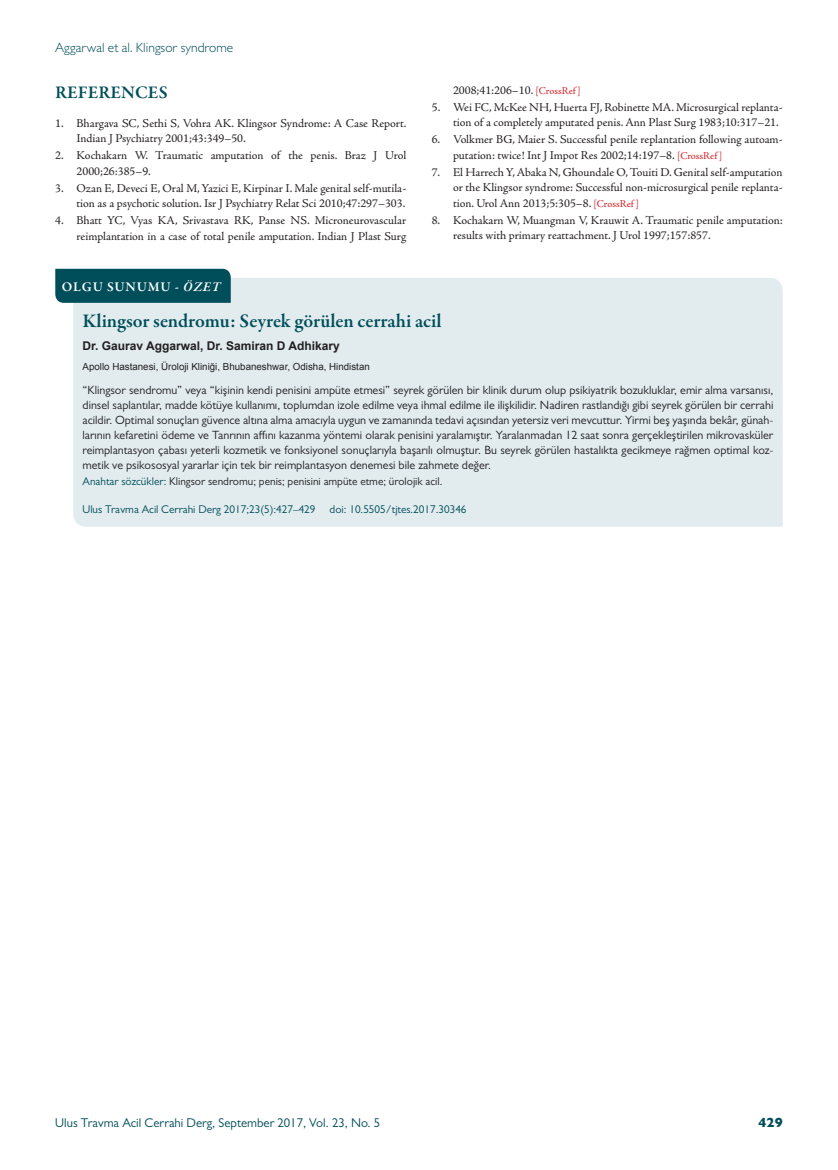
<style>
.page{position:relative;width:838px;height:1170px;background:#fff}
.page>*{position:absolute;margin:0;border:0;box-sizing:border-box;transform-origin:0 0}
.t1{font:600 19.5px "Garamond Premr Pro";color:#004e59}
.t2{font:600 18px "Garamond Premr Pro";letter-spacing:.01em;color:#004e59}
.t3{font:300 13.5px "Gill Sans MT Pro";color:#004e59}
.t4{font:600 13.5px "Garamond Premr Pro";letter-spacing:.055em;color:#fff}
.t5{font:800 13.5px "Gill Sans MT Pro";color:#004e59}
.t6{font:12.75px "Gill Sans MT Pro";color:#004e59}
.t7{font:12px/15.6px "Adobe Jenson Pro";letter-spacing:-.005em;color:#231f20}
.t8{font:12px/15px "Gill Sans MT Pro";color:#231f20;text-align:justify}
.t9{font:700 12px "Arial";color:#231f20}
.t10{font:11.25px "Gill Sans MT Pro";color:#231f20}
.t11{font:11.25px "Gill Sans MT Pro";color:#004e59}
.t12{font:9.75px "Arial";color:#231f20}
.s1{font-size:10.5px;color:#d1232a}
.s2{font-style:italic}
.s3{color:#004e59}
</style>
<div class="page">
<div style="left:73px;top:278px;width:709px;height:248px;background:#e2ecef"></div>
<div style="left:55px;top:269px;width:176px;height:34px;background:#004e59"></div>
<p class="t3" style="left:55px;top:39px;width:179px">Aggarwal et al. Klingsor syndrome</p>
<h2 class="t2" style="left:55px;top:82px;width:114px">REFERENCES</h2>
<p class="t7" style="left:77px;top:115px;width:331px;text-indent:-21px">1. Bhargava SC, Sethi S, Vohra AK. Klingsor Syndrome: A Case Report.<br>Indian J Psychiatry 2001;43:349–50.</p>
<p class="t7" style="left:77px;top:148px;width:331px;text-indent:-21px">2. Kochakarn W. Traumatic amputation of the penis. Braz J Urol<br>2000;26:385–9.</p>
<p class="t7" style="left:55px;top:180px;width:352px;text-align:right">3. Ozan E, Deveci E, Oral M, Yazici E, Kirpinar I. Male genital self-mutila&shy;tion as a psychotic solution. Isr J Psychiatry Relat Sci 2010;47:297–303.</p>
<p class="t7" style="left:55px;top:213px;width:352px;text-align:right">4. Bhatt YC, Vyas KA, Srivastava RK, Panse NS. Microneurovascular reimplantation in a case of total penile amputation. Indian J Plast Surg</p>
<p class="t7" style="left:453px;top:82px;width:129px">2008;41:206–10. <span class="s1">[CrossRef ]</span></p>
<p class="t7" style="left:453px;top:99px;width:331px;text-indent:-21px">5. Wei FC, McKee NH, Huerta FJ, Robinette MA. Microsurgical replanta&shy;tion of a completely amputated penis. Ann Plast Surg 1983;10:317–21.</p>
<p class="t7" style="left:453px;top:132px;width:331px;text-indent:-21px">6. Volkmer BG, Maier S. Successful penile replantation following autoam&shy;putation: twice! Int J Impot Res 2002;14:197–8. <span class="s1">[CrossRef ]</span></p>
<p class="t7" style="left:453px;top:164px;width:331px;text-align:justify;text-indent:-21px">7. El Harrech Y, Abaka N, Ghoundale O, Touiti D. Genital self-amputation or the Klingsor syndrome: Successful non-microsurgical penile replanta&shy;tion. Urol Ann 2013;5:305–8. <span class="s1">[CrossRef ]</span></p>
<p class="t7" style="left:453px;top:212px;width:331px;text-indent:-21px">8. Kochakarn W, Muangman V, Krauwit A. Traumatic penile amputation: results with primary reattachment. J Urol 1997;157:857.</p>
<p class="t4" style="left:62px;top:278px;width:160px">OLGU SUNUMU - <span class="s2">ÖZET</span></p>
<h1 class="t1" style="left:82px;top:309px;width:360px">Klingsor sendromu: Seyrek görülen cerrahi acil</h1>
<p class="t9" style="left:82px;top:337px;width:259px">Dr. Gaurav Aggarwal, Dr. Samiran D Adhikary</p>
<p class="t12" style="left:82px;top:360px;width:289px">Apollo Hastanesi, Üroloji Kliniği, Bhubaneshwar, Odisha, Hindistan</p>
<p class="t8" style="left:82px;top:382px;width:692px">“Klingsor sendromu” veya “kişinin kendi penisini ampüte etmesi” seyrek görülen bir klinik durum olup psikiyatrik bozukluklar, emir alma varsanısı, dinsel saplantılar, madde kötüye kullanımı, toplumdan izole edilme veya ihmal edilme ile ilişkilidir. Nadiren rastlandığı gibi seyrek görülen bir cerrahi acildir. Optimal sonuçları güvence altına alma amacıyla uygun ve zamanında tedavi açısından yetersiz veri mevcuttur. Yirmi beş yaşında bekâr, günah&shy;larının kefaretini ödeme ve Tanrının affını kazanma yöntemi olarak penisini yaralamıştır. Yaralanmadan 12 saat sonra gerçekleştirilen mikrovasküler reimplantasyon çabası yeterli kozmetik ve fonksiyonel sonuçlarıyla başarılı olmuştur. Bu seyrek görülen hastalıkta gecikmeye rağmen optimal koz&shy;metik ve psikososyal yararlar için tek bir reimplantasyon denemesi bile zahmete değer.</p>
<p class="t10" style="left:82px;top:474px;width:361px"><span class="s3">Anahtar sözcükler:</span> Klingsor sendromu; penis; penisini ampüte etme; ürolojik acil.</p>
<p class="t11" style="left:82px;top:502px;width:234px">Ulus Travma Acil Cerrahi Derg 2017;23(5):427–429</p>
<p class="t11" style="left:330px;top:502px;width:138px">doi: 10.5505/tjtes.2017.30346</p>
<p class="t6" style="left:55px;top:1115px;width:326px">Ulus Travma Acil Cerrahi Derg, September 2017, Vol. 23, No. 5</p>
<p class="t5" style="left:758px;top:1114px;width:26px">429</p>
</div>
